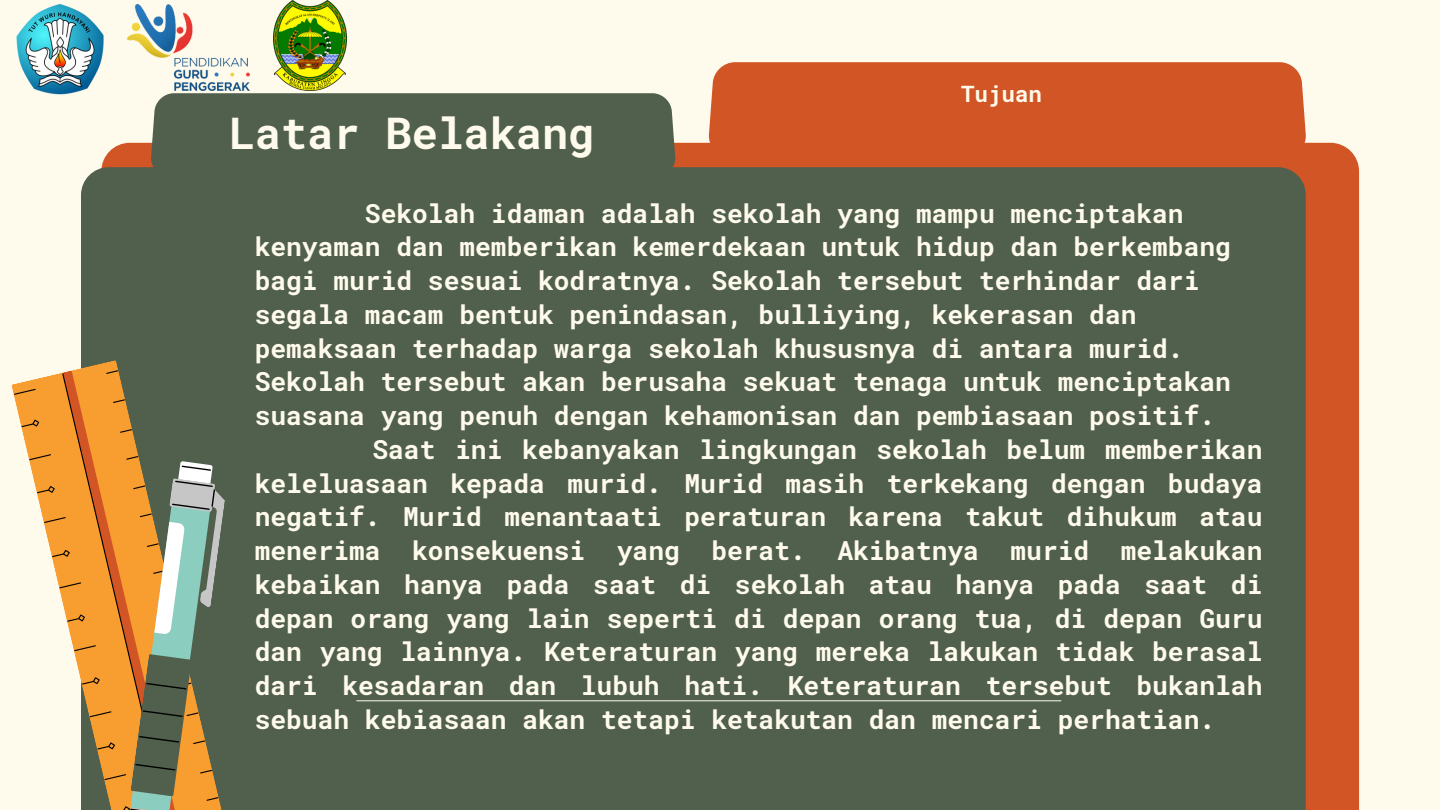
<style>
.page{position:relative;width:1440px;height:810px;background:#fffbec}
.page>*{position:absolute;margin:0;border:0;box-sizing:border-box;transform-origin:0 0}
.t1{font:700 43.5px "Roboto Mono";color:#fffbec}
.t2{font:700 26.2px "Roboto Mono";color:#fffbec}
.t3{font:700 22.5px "Roboto Mono";color:#fffbec}
</style>
<div class="page">
<div style="left:101px;top:143px;width:1258px;height:667px;background:#d25525"></div>
<div style="left:709px;top:62px;width:597px;height:93px;background:#d25525"></div>
<div style="left:81px;top:167px;width:1225px;height:643px;background:#51604d"></div>
<div style="left:151px;top:93px;width:524px;height:82px;background:#51604d"></div>
<hr style="left:357px;top:700px;width:704px;height:1px;background:#fffbec">
<svg style="left:12px;top:361px;width:220px;height:449px"></svg>
<svg style="left:122px;top:461px;width:105px;height:349px;background:#9f8e61"></svg>
<img style="left:16px;top:3px;width:88px;height:92px">
<img style="left:274px;top:0;width:72px;height:91px">
<img style="left:127px;top:4px;width:122px;height:86px">
<h1 class="t1" style="left:229px;top:104px;width:367px">Latar Belakang</h1>
<p class="t3" style="left:961px;top:78px;width:82px">Tujuan</p>
<p class="t2" style="left:365px;top:195px;width:820px">Sekolah idaman adalah sekolah yang mampu menciptakan</p>
<p class="t2" style="left:255px;top:229px;width:978px">kenyaman dan memberikan kemerdekaan untuk hidup dan berkembang</p>
<p class="t2" style="left:255px;top:263px;width:946px">bagi murid sesuai kodratnya. Sekolah tersebut terhindar dari</p>
<p class="t2" style="left:255px;top:297px;width:883px">segala macam bentuk penindasan, bulliying, kekerasan dan</p>
<p class="t2" style="left:255px;top:330px;width:930px">pemaksaan terhadap warga sekolah khususnya di antara murid.</p>
<p class="t2" style="left:255px;top:364px;width:978px">Sekolah tersebut akan berusaha sekuat tenaga untuk menciptakan</p>
<p class="t2" style="left:255px;top:398px;width:962px">suasana yang penuh dengan kehamonisan dan pembiasaan positif.</p>
<p class="t2" style="left:372px;top:432px;width:892px">Saat ini kebanyakan lingkungan sekolah belum memberikan</p>
<p class="t2" style="left:255px;top:465px;width:1009px">keleluasaan kepada murid. Murid masih terkekang dengan budaya</p>
<p class="t2" style="left:255px;top:499px;width:1009px">negatif. Murid menantaati peraturan karena takut dihukum atau</p>
<p class="t2" style="left:255px;top:533px;width:1009px">menerima konsekuensi yang berat. Akibatnya murid melakukan</p>
<p class="t2" style="left:255px;top:567px;width:1009px">kebaikan hanya pada saat di sekolah atau hanya pada saat di</p>
<p class="t2" style="left:255px;top:600px;width:1009px">depan orang yang lain seperti di depan orang tua, di depan Guru</p>
<p class="t2" style="left:255px;top:634px;width:1009px">dan yang lainnya. Keteraturan yang mereka lakukan tidak berasal</p>
<p class="t2" style="left:255px;top:668px;width:1009px">dari kesadaran dan lubuh hati. Keteraturan tersebut bukanlah</p>
<p class="t2" style="left:255px;top:702px;width:962px">sebuah kebiasaan akan tetapi ketakutan dan mencari perhatian.</p>
</div>
